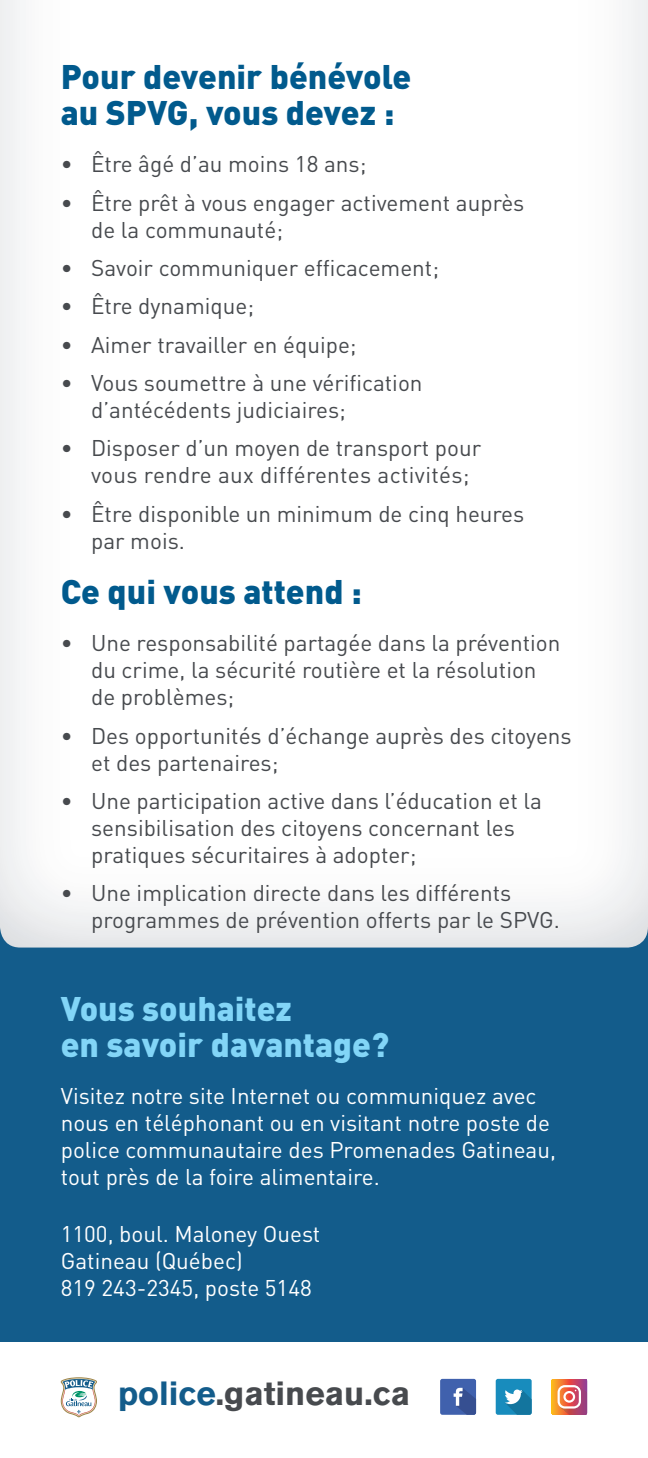
<style>
.page{position:relative;width:648px;height:1458px;background:#fff}
.page>*{position:absolute;margin:0;border:0;box-sizing:border-box;transform-origin:0 0}
.t1{font:900 33.75px/36px "DIN";color:#015a8d}
.t2{font:900 33.75px/36px "DIN";color:#82d5f7}
.t3{font:700 33.3px "Akzidenz Grotesk BQ";color:#474a4e}
.t4{font:22.5px/27px "DIN";color:#474a4e}
.t5{font:22.5px/27px "DIN";color:#fff}
.s1{color:#135c8b}
</style>
<div class="page">
<div style="left:0;top:912px;width:648px;height:430px;background:#135c8b"></div>
<img style="left:0;top:0;width:648px;height:948px">
<svg style="left:61px;top:1377px;width:36px;height:40px"></svg>
<div style="left:496px;top:1379px;width:36px;height:36px;background:#188cbd;border-radius:2px"></div>
<svg style="left:505px;top:1390px;width:27px;height:25px"></svg>
<div style="left:440px;top:1379px;width:36px;height:36px;background:#4061ad;border-radius:2px"></div>
<svg style="left:454px;top:1388px;width:22px;height:27px"></svg>
<hr style="left:551px;top:1379px;width:1px;height:36px;background:#fdc013">
<hr style="left:552px;top:1379px;width:1px;height:36px;background:#fcba19">
<hr style="left:553px;top:1379px;width:1px;height:36px;background:#fbb31c">
<hr style="left:554px;top:1379px;width:1px;height:36px;background:#faad21">
<hr style="left:555px;top:1379px;width:1px;height:36px;background:#f9a626">
<hr style="left:556px;top:1379px;width:1px;height:36px;background:#f9a129">
<hr style="left:557px;top:1379px;width:1px;height:36px;background:#f79929">
<hr style="left:558px;top:1379px;width:1px;height:36px;background:#f7932b">
<hr style="left:559px;top:1379px;width:1px;height:36px;background:#f68d2e">
<hr style="left:560px;top:1379px;width:1px;height:36px;background:#f58830">
<hr style="left:561px;top:1379px;width:1px;height:36px;background:#f48232">
<hr style="left:562px;top:1379px;width:1px;height:36px;background:#f37b33">
<hr style="left:563px;top:1379px;width:1px;height:36px;background:#f37433">
<hr style="left:564px;top:1379px;width:1px;height:36px;background:#f26d34">
<hr style="left:565px;top:1379px;width:1px;height:36px;background:#f26434">
<hr style="left:566px;top:1379px;width:1px;height:36px;background:#f15d35">
<hr style="left:567px;top:1379px;width:1px;height:36px;background:#f05535">
<hr style="left:568px;top:1379px;width:1px;height:36px;background:#ef4d37">
<hr style="left:569px;top:1379px;width:1px;height:36px;background:#ee4537">
<hr style="left:570px;top:1379px;width:1px;height:36px;background:#ea433d">
<hr style="left:571px;top:1379px;width:1px;height:36px;background:#e54345">
<hr style="left:572px;top:1379px;width:1px;height:36px;background:#df444b">
<hr style="left:573px;top:1379px;width:1px;height:36px;background:#d94453">
<hr style="left:574px;top:1379px;width:1px;height:36px;background:#d34258">
<hr style="left:575px;top:1379px;width:1px;height:36px;background:#cd425d">
<hr style="left:576px;top:1379px;width:1px;height:36px;background:#c84262">
<hr style="left:577px;top:1379px;width:1px;height:36px;background:#c44268">
<hr style="left:578px;top:1379px;width:1px;height:36px;background:#bf416c">
<hr style="left:579px;top:1379px;width:1px;height:36px;background:#ba4172">
<hr style="left:580px;top:1379px;width:1px;height:36px;background:#b54076">
<hr style="left:581px;top:1379px;width:1px;height:36px;background:#af407c">
<hr style="left:582px;top:1379px;width:1px;height:36px;background:#aa4081">
<hr style="left:583px;top:1379px;width:1px;height:36px;background:#a33e85">
<hr style="left:584px;top:1379px;width:1px;height:36px;background:#9e3e8a">
<hr style="left:585px;top:1379px;width:1px;height:36px;background:#983f90">
<hr style="left:586px;top:1379px;width:1px;height:36px;background:#923f95">
<hr style="left:587px;top:1379px;width:1px;height:36px;background:#903f97">
<svg style="left:558px;top:1385px;width:30px;height:30px"></svg>
<h1 class="t1" style="left:61px;top:57px;width:352px">Pour devenir bénévole au SPVG, vous devez :</h1>
<p class="t4" style="left:61px;top:150px;width:307px">• Être âgé d’au moins 18 ans;</p>
<p class="t4" style="left:91px;top:189px;width:435px;text-indent:-30px">• Être prêt à vous engager activement auprès de la communauté;</p>
<p class="t4" style="left:61px;top:254px;width:380px">• Savoir communiquer efficacement;</p>
<p class="t4" style="left:61px;top:292px;width:195px">• Être dynamique;</p>
<p class="t4" style="left:61px;top:331px;width:297px">• Aimer travailler en équipe;</p>
<p class="t4" style="left:91px;top:369px;width:333px;text-indent:-30px">• Vous soumettre à une vérification d’antécédents judiciaires;</p>
<p class="t4" style="left:91px;top:434px;width:392px;text-indent:-30px">• Disposer d’un moyen de transport pour vous rendre aux différentes activités;</p>
<p class="t4" style="left:91px;top:500px;width:435px;text-indent:-30px">• Être disponible un minimum de cinq heures par mois.</p>
<h1 class="t1" style="left:61px;top:572px;width:303px">Ce qui vous attend :</h1>
<p class="t4" style="left:91px;top:629px;width:471px;text-indent:-30px">• Une responsabilité partagée dans la prévention du crime, la sécurité routière et la résolution de problèmes;</p>
<p class="t4" style="left:91px;top:722px;width:482px;text-indent:-30px">• Des opportunités d’échange auprès des citoyens et des partenaires;</p>
<p class="t4" style="left:91px;top:787px;width:452px;text-indent:-30px">• Une participation active dans l’éducation et la sensibilisation des citoyens concernant les pratiques sécuritaires à adopter;</p>
<p class="t4" style="left:91px;top:879px;width:470px;text-indent:-30px">• Une implication directe dans les différents programmes de prévention offerts par le SPVG.</p>
<h1 class="t2" style="left:61px;top:989px;width:330px">Vous souhaitez<br>en savoir davantage?</h1>
<p class="t5" style="left:61px;top:1082px;width:497px">Visitez notre site Internet ou communiquez avec nous en téléphonant ou en visitant notre poste de police communautaire des Promenades Gatineau, tout près de la foire alimentaire.</p>
<p class="t5" style="left:61px;top:1220px;width:261px">1100, boul. Maloney Ouest<br>Gatineau (Québec)<br>819 243-2345, poste 5148</p>
<h2 class="t3" style="left:118px;top:1374px;width:293px"><span class="s1">police</span>.gatineau.ca</h2>
</div>
